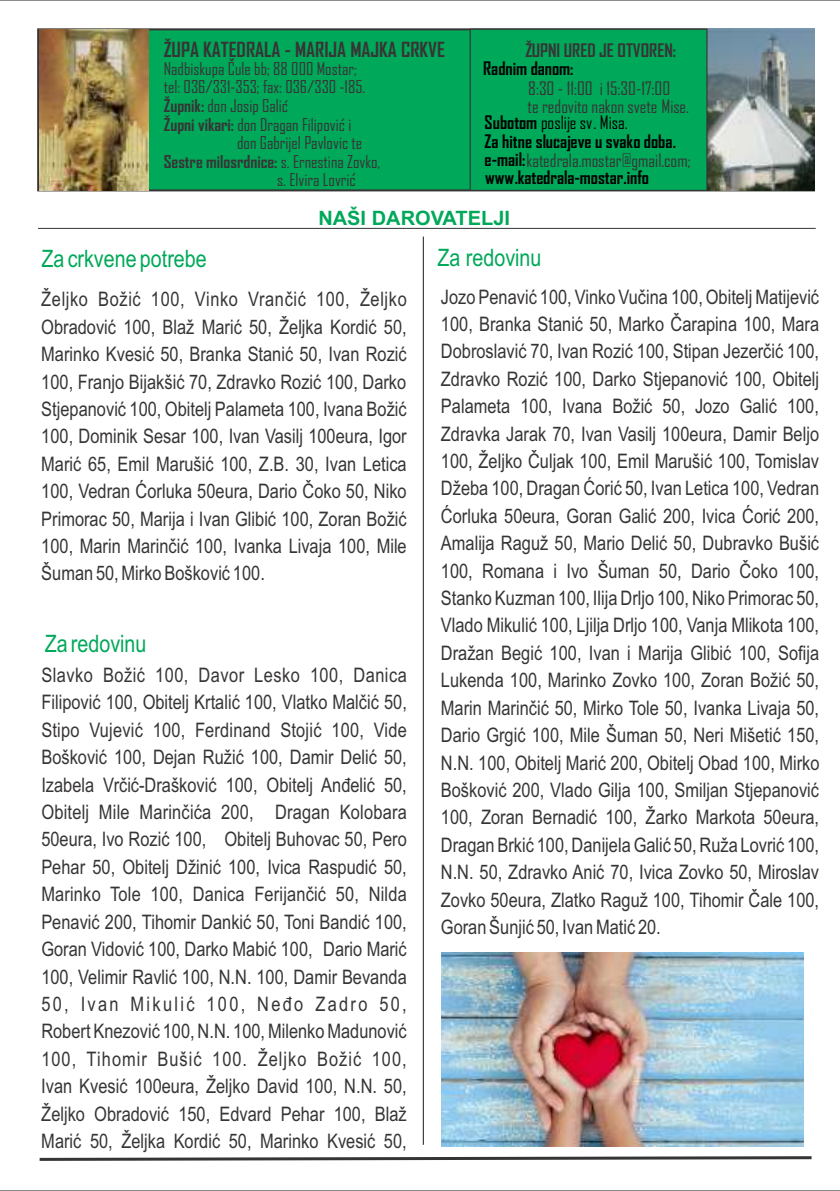
<style>
.page{position:relative;width:840px;height:1191px;background:#fff}
.page>*{position:absolute;margin:0;border:0;box-sizing:border-box;transform-origin:0 0}
.t1{font:24px "Arial Narrow";color:#00a859}
.t2{font:20px/27.4px "Arial Narrow";color:#373435;text-align:justify}
.t3{font:700 20px "Agency FB";color:#373435}
.t4{font:700 19.8px "Arial";color:#00a859}
.t5{font:700 17.8px/18.6px "Agency FB";color:#000}
.t6{font:17.8px "Agency FB";color:#373435}
.t7{font:700 17.8px "Agency FB";color:#373435}
.t8{font:17px/18.4px "Agency FB";color:#373435}
.t9{font:700 17px "Agency FB";color:#373435}
.s1{font-weight:700}
.s2{font-weight:400}
.s3{font-weight:700;color:#000}
</style>
<div class="page">
<hr style="left:38px;top:228px;width:777px;height:1px;background:#373435">
<div style="left:37px;top:28px;width:778px;height:164px;background:#00a859"></div>
<svg style="left:39px;top:1156px;width:773px;height:5px"></svg>
<img style="left:707px;top:28px;width:107px;height:163px">
<div style="left:469px;top:28px;width:238px;height:163px;background:#00a859"></div>
<img style="left:39px;top:29px;width:109px;height:162px">
<hr style="left:422px;top:236px;width:1px;height:908px;background:#373435">
<img style="left:441px;top:952px;width:362px;height:194px">
<svg style="left:229px;top:58px;width:5px;height:3px"></svg>
<p class="t3" style="left:164px;top:41px;width:282px">ŽUPA KATEDRALA - MARIJA MAJKA CRKVE</p>
<p class="t7" style="left:525px;top:43px;width:152px">ŽUPNI URED JE OTVOREN:</p>
<p class="t8" style="left:164px;top:61px;width:203px">Nadbiskupa Cule bb; 88 000 Mostar; tel: 036/331-353; fax: 036/330 -185.<br><span class="s1">Župnik:</span> don Josip Galic</p>
<p class="t9" style="left:164px;top:155px;width:218px">Sestre milosrdnice: <span class="s2">s. Ernestina Zovko,</span></p>
<p class="t8" style="left:164px;top:117px;width:189px"><span class="s1">Župni vikari:</span> don Dragan Filipovic i</p>
<p class="t8" style="left:277px;top:126px;width:87px;line-height:36.8px;text-indent:-40px">don Gabrijel Pavlovic te s. Elvira Lovric</p>
<p class="t5" style="left:483px;top:61px;width:92px">Radnim danom:</p>
<p class="t6" style="left:528px;top:82px;width:143px">8:30 - 11:00 i 15:30-17:00</p>
<p class="t6" style="left:527px;top:99px;width:163px">te redovito nakon svete Mise.</p>
<p class="t5" style="left:484px;top:115px;width:193px">Subotom <span class="s2">poslije sv. Misa.<br></span>Za hitne slucajeve u svako doba.</p>
<p class="t5" style="left:485px;top:170px;width:165px">www.katedrala-mostar.info</p>
<p class="t6" style="left:484px;top:153px;width:207px"><span class="s3">e-mail:</span>katedrala.mostar@gmail.com;</p>
<p class="t1" style="left:41px;top:250px;width:167px">Za crkvene potrebe</p>
<p class="t4" style="left:318px;top:211px;width:193px">NAŠI DAROVATELJI</p>
<p class="t1" style="left:437px;top:248px;width:105px">Za redovinu</p>
<p class="t2" style="left:41px;top:287px;width:367px">Željko Božić 100, Vinko Vrančić 100, Željko Obradović 100, Blaž Marić 50, Željka Kordić 50, Marinko Kvesić 50, Branka Stanić 50, Ivan Rozić 100, Franjo Bijakšić 70, Zdravko Rozić 100, Darko Stjepanović 100, Obitelj Palameta 100, Ivana Božić 100, Dominik Sesar 100, Ivan Vasilj 100eura, Igor Marić 65, Emil Marušić 100, Z.B. 30, Ivan Letica 100, Vedran Ćorluka 50eura, Dario Čoko 50, Niko Primorac 50, Marija i Ivan Glibić 100, Zoran Božić 100, Marin Marinčić 100, Ivanka Livaja 100, Mile Šuman 50, Mirko Bošković 100.</p>
<p class="t1" style="left:45px;top:634px;width:103px">Za redovinu</p>
<p class="t2" style="left:41px;top:663px;width:367px">Slavko Božić 100, Davor Lesko 100, Danica Filipović 100, Obitelj Krtalić 100, Vlatko Malčić 50, Stipo Vujević 100, Ferdinand Stojić 100, Vide Bošković 100, Dejan Ružić 100, Damir Delić 50, Izabela Vrčić-Drašković 100, Obitelj Anđelić 50, Obitelj Mile Marinčića 200, Dragan Kolobara 50eura, Ivo Rozić 100, Obitelj Buhovac 50, Pero Pehar 50, Obitelj Džinić 100, Ivica Raspudić 50, Marinko Tole 100, Danica Ferijančić 50, Nilda Penavić 200, Tihomir Dankić 50, Toni Bandić 100, Goran Vidović 100, Darko Mabić 100, Dario Marić 100, Velimir Ravlić 100, N.N. 100, Damir Bevanda 50, Ivan Mikulić 100, Neđo Zadro 50, Robert Knezović 100, N.N. 100, Milenko Madunović 100, Tihomir Bušić 100. Željko Božić 100, Ivan Kvesić 100eura, Željko David 100, N.N. 50, Željko Obradović 150, Edvard Pehar 100, Blaž Marić 50, Željka Kordić 50, Marinko Kvesić 50,</p>
<p class="t2" style="left:440px;top:285px;width:380px">Jozo Penavić 100, Vinko Vučina 100, Obitelj Matijević 100, Branka Stanić 50, Marko Čarapina 100, Mara Dobroslavić 70, Ivan Rozić 100, Stipan Jezerčić 100, Zdravko Rozić 100, Darko Stjepanović 100, Obitelj Palameta 100, Ivana Božić 50, Jozo Galić 100, Zdravka Jarak 70, Ivan Vasilj 100eura, Damir Beljo 100, Željko Čuljak 100, Emil Marušić 100, Tomislav Džeba 100, Dragan Ćorić 50, Ivan Letica 100, Vedran Ćorluka 50eura, Goran Galić 200, Ivica Ćorić 200, Amalija Raguž 50, Mario Delić 50, Dubravko Bušić 100, Romana i Ivo Šuman 50, Dario Čoko 100, Stanko Kuzman 100, Ilija Drljo 100, Niko Primorac 50, Vlado Mikulić 100, Ljilja Drljo 100, Vanja Mlikota 100, Dražan Begić 100, Ivan i Marija Glibić 100, Sofija Lukenda 100, Marinko Zovko 100, Zoran Božić 50, Marin Marinčić 50, Mirko Tole 50, Ivanka Livaja 50, Dario Grgić 100, Mile Šuman 50, Neri Mišetić 150, N.N. 100, Obitelj Marić 200, Obitelj Obad 100, Mirko Bošković 200, Vlado Gilja 100, Smiljan Stjepanović 100, Zoran Bernadić 100, Žarko Markota 50eura, Dragan Brkić 100, Danijela Galić 50, Ruža Lovrić 100, N.N. 50, Zdravko Anić 70, Ivica Zovko 50, Miroslav Zovko 50eura, Zlatko Raguž 100, Tihomir Čale 100, Goran Šunjić 50, Ivan Matić 20.</p>
</div>
